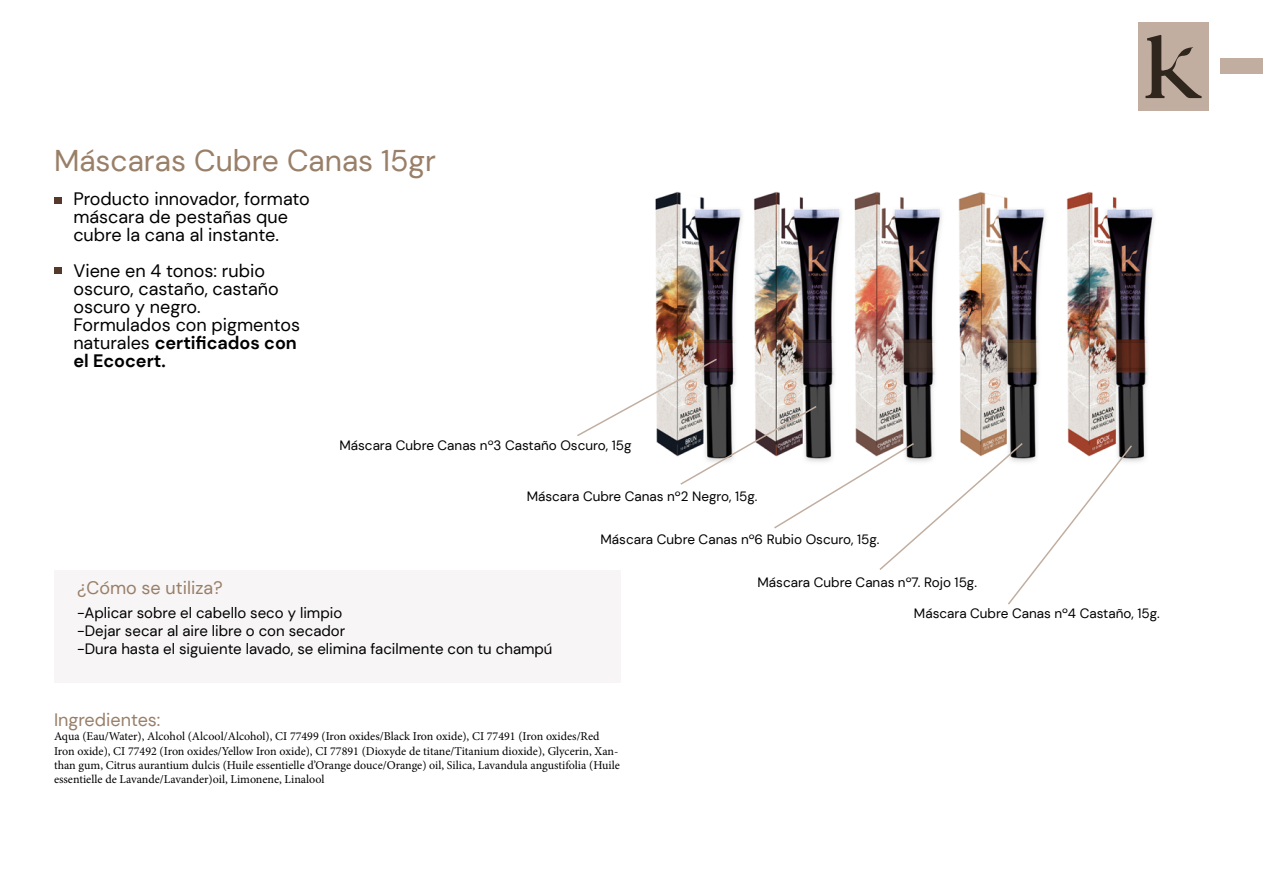
<style>
.page{position:relative;width:1263px;height:893px;background:#fff}
.page>*{position:absolute;margin:0;border:0;box-sizing:border-box;transform-origin:0 0}
.t1{font:30px "DM Sans";color:#997f68}
.t2{font:18px/18px "DM Sans";color:#000}
.t3{font:18px "DM Sans";color:#997f68}
.t4{font:15px/18px "DM Sans";color:#000}
.t5{font:13.5px "DM Sans";color:#000}
.t6{font:12px/14.4px "Minion Pro";color:#000}
.s1{font-weight:700}
</style>
<div class="page">
<div style="left:1220px;top:59px;width:43px;height:15px;background:#c1aea0"></div>
<div style="left:1138px;top:22px;width:71px;height:89px;background:#c1aea0"></div>
<svg style="left:1145px;top:35px;width:56px;height:63px"></svg>
<div style="left:54px;top:570px;width:567px;height:113px;background:#f7f5f5"></div>
<img style="left:655px;top:191px;width:499px;height:271px">
<div style="left:55px;top:197px;width:7px;height:7px;background:#55392b"></div>
<div style="left:55px;top:267px;width:7px;height:7px;background:#55392b"></div>
<svg style="left:577px;top:357px;width:556px;height:248px"></svg>
<h1 class="t1" style="left:54px;top:142px;width:383px">Máscaras Cubre Canas 15gr</h1>
<h2 class="t2" style="left:73px;top:190px;width:238px">Producto innovador, formato máscara de pestañas que cubre la cana al instante.</h2>
<h2 class="t2" style="left:73px;top:262px;width:228px">Viene en 4 tonos: rubio oscuro, castaño, castaño oscuro y negro.<br>Formulados con pigmentos naturales <span class="s1">certificados con el Ecocert.</span></h2>
<p class="t5" style="left:339px;top:437px;width:293px">Máscara Cubre Canas nº3 Castaño Oscuro, 15g</p>
<p class="t5" style="left:527px;top:488px;width:232px">Máscara Cubre Canas nº2 Negro, 15g.</p>
<p class="t5" style="left:600px;top:531px;width:280px">Máscara Cubre Canas nº6 Rubio Oscuro, 15g.</p>
<h2 class="t3" style="left:77px;top:576px;width:147px">¿Cómo se utiliza?</h2>
<p class="t4" style="left:77px;top:603px;width:477px">-Aplicar sobre el cabello seco y limpio<br>-Dejar secar al aire libre o con secador<br>-Dura hasta el siguiente lavado, se elimina facilmente con tu champú</p>
<h2 class="t3" style="left:54px;top:708px;width:108px">Ingredientes:</h2>
<p class="t6" style="left:54px;top:729px;width:567px">Aqua (Eau/Water), Alcohol (Alcool/Alcohol), CI 77499 (Iron oxides/Black Iron oxide), CI 77491 (Iron oxides/Red Iron oxide), CI 77492 (Iron oxides/Yellow Iron oxide), CI 77891 (Dioxyde de titane/Titanium dioxide), Glycerin, Xan&shy;than gum, Citrus aurantium dulcis (Huile essentielle d’Orange douce/Orange) oil, Silica, Lavandula angustifolia (Huile essentielle de Lavande/Lavander)oil, Limonene, Linalool</p>
<p class="t5" style="left:757px;top:574px;width:221px">Máscara Cubre Canas nº7. Rojo 15g.</p>
<p class="t5" style="left:914px;top:605px;width:247px">Máscara Cubre Canas nº4 Castaño, 15g.</p>
</div>
